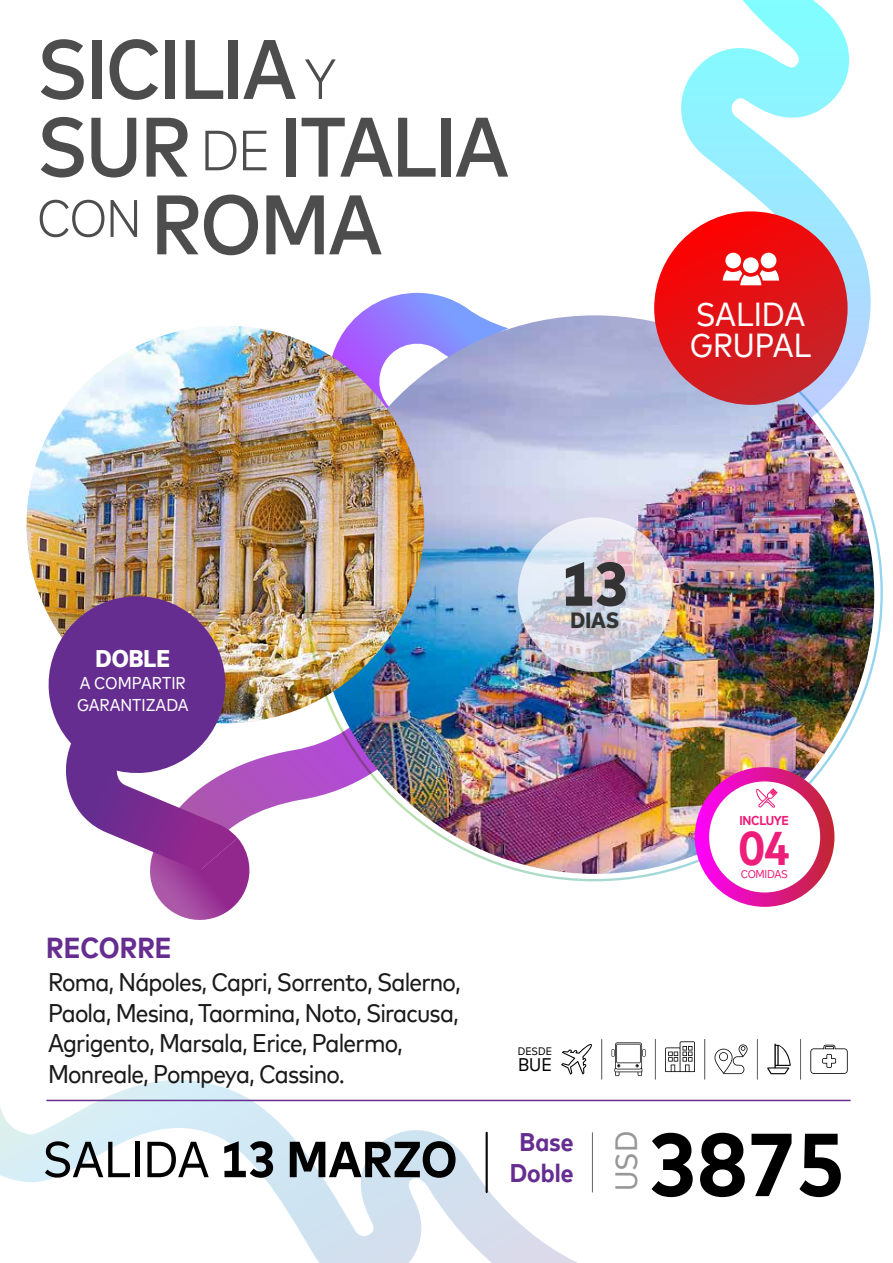
<style>
.page{position:relative;width:893px;height:1263px;background:#fff}
.page>*{position:absolute;margin:0;border:0;box-sizing:border-box;transform-origin:0 0}
.t1{font:700 89.1px "Mark For MC Narrow W00";color:#000}
.t2{font:500 84.15px/77.7px "Mark For MC Narrow W00";letter-spacing:-.025em;color:#4e4d4d}
.t3{font:800 61.5px "Mark For MC Narrow W00";color:#333}
.t4{font:700 50.55px "Mark For MC Narrow W00";color:#000}
.t5{font:700 47.1px "Mark For MC Narrow W00";color:#ec1e79}
.t6{font:33.15px/30.9px "Mark For MC Narrow W00";color:#fff}
.t7{font:30.75px "Mark For MC Narrow W00";color:#979797}
.t8{font:700 28.8px "Mark For MC Narrow W00";color:#662d90}
.t9{font:25.5px/30.6px "Mark For MC Narrow W00";letter-spacing:-.03em;color:#1a1a1a}
.t10{font:700 25.5px "Mark For MC Narrow W00";color:#662d90}
.t11{font:800 24px "Mark For MC Narrow W00";color:#fff}
.t12{font:800 21.9px "Mark For MC Narrow W00";color:#333}
.t13{font:18.3px "Mark For MC Narrow W00";color:#000}
.t14{font:17.1px/22.4px "Mark For MC Narrow W00";color:#fff}
.t15{font:700 12.9px "Mark For MC Narrow W00";letter-spacing:-.025em;color:#ec1e79}
.t16{font:11.25px "Mark For MC Narrow W00";letter-spacing:-.025em;color:#ec1e79}
.t17{font:10.8px "Mark For MC Narrow W00";color:#000}
.s1{font-weight:300;font-size:56.55px}
.s2{font-weight:400}
</style>
<div class="page">
<svg style="left:0;top:1074px;width:588px;height:189px"></svg>
<hr style="left:46px;top:1100px;width:804px;height:1px;background:#662d90">
<hr style="left:592px;top:1133px;width:1px;height:59px;background:#676767">
<hr style="left:486px;top:1133px;width:2px;height:59px;background:#000">
<svg style="left:767px;top:1044px;width:24px;height:30px"></svg>
<svg style="left:601px;top:1039px;width:1px;height:41px"></svg>
<svg style="left:655px;top:1039px;width:1px;height:41px"></svg>
<svg style="left:704px;top:1039px;width:1px;height:41px"></svg>
<svg style="left:757px;top:1039px;width:1px;height:41px"></svg>
<svg style="left:800px;top:1039px;width:1px;height:41px"></svg>
<svg style="left:561px;top:1044px;width:31px;height:30px"></svg>
<svg style="left:810px;top:1045px;width:38px;height:29px"></svg>
<svg style="left:612px;top:1042px;width:33px;height:34px"></svg>
<svg style="left:665px;top:1041px;width:30px;height:31px"></svg>
<svg style="left:715px;top:1044px;width:33px;height:30px"></svg>
<svg style="left:336px;top:293px;width:172px;height:52px"></svg>
<svg style="left:253px;top:706px;width:53px;height:109px"></svg>
<svg style="left:681px;top:0;width:190px;height:345px"></svg>
<img style="left:27px;top:326px;width:397px;height:397px;border-radius:199px">
<img style="left:306px;top:345px;width:577px;height:536px">
<svg style="left:45px;top:592px;width:208px;height:328px"></svg>
<svg style="left:518px;top:517px;width:154px;height:155px;background:#d8d7e0"></svg>
<svg style="left:654px;top:211px;width:194px;height:194px;background:#df1518"></svg>
<svg style="left:723px;top:253px;width:56px;height:32px"></svg>
<svg style="left:695px;top:767px;width:139px;height:140px;background:#e01799"></svg>
<div style="left:709px;top:781px;width:111px;height:111px;background:#fff;border-radius:50%"></div>
<svg style="left:756px;top:788px;width:22px;height:20px"></svg>
<h2 class="t2" style="left:37px;top:24px;width:474px">SICILIA <span class="s1">Y<br></span>SUR <span class="s1">DE</span> ITALIA<br><sup>CON</sup> ROMA</h2>
<h3 class="t6" style="left:690px;top:296px;width:123px">SALIDA<br>GRUPAL</h3>
<p class="t11" style="left:96px;top:640px;width:76px">DOBLE</p>
<p class="t14" style="left:77px;top:670px;width:113px">A COMPARTIR<br>GARANTIZADA</p>
<h3 class="t3" style="left:561px;top:537px;width:69px">13</h3>
<p class="t12" style="left:570px;top:603px;width:50px">DIAS</p>
<p class="t8" style="left:46px;top:926px;width:127px">RECORRE</p>
<p class="t9" style="left:48px;top:965px;width:414px">Roma, Nápoles, Capri, Sorrento, Salerno, Paola, Mesina, Taormina, Noto, Siracusa, Agrigento, Marsala, Erice, Palermo, Monreale, Pompeya, Cassino.</p>
<p class="t17" style="left:518px;top:1043px;width:36px">DESDE</p>
<p class="t13" style="left:518px;top:1051px;width:35px">BUE</p>
<p class="t15" style="left:740px;top:811px;width:51px">INCLUYE</p>
<h3 class="t5" style="left:739px;top:812px;width:52px">04</h3>
<p class="t16" style="left:741px;top:866px;width:49px">COMIDAS</p>
<p class="t10" style="left:520px;top:1123px;width:56px">Base</p>
<h3 class="t4" style="left:42px;top:1121px;width:533px"><span class="s2">SALIDA</span> 13 MARZO <sub>Doble</sub></h3>
<p class="t7" style="left:603px;top:1191px;width:62px;rotate:-90deg">USD</p>
<h1 class="t1" style="left:648px;top:1097px;width:198px">3875</h1>
</div>
